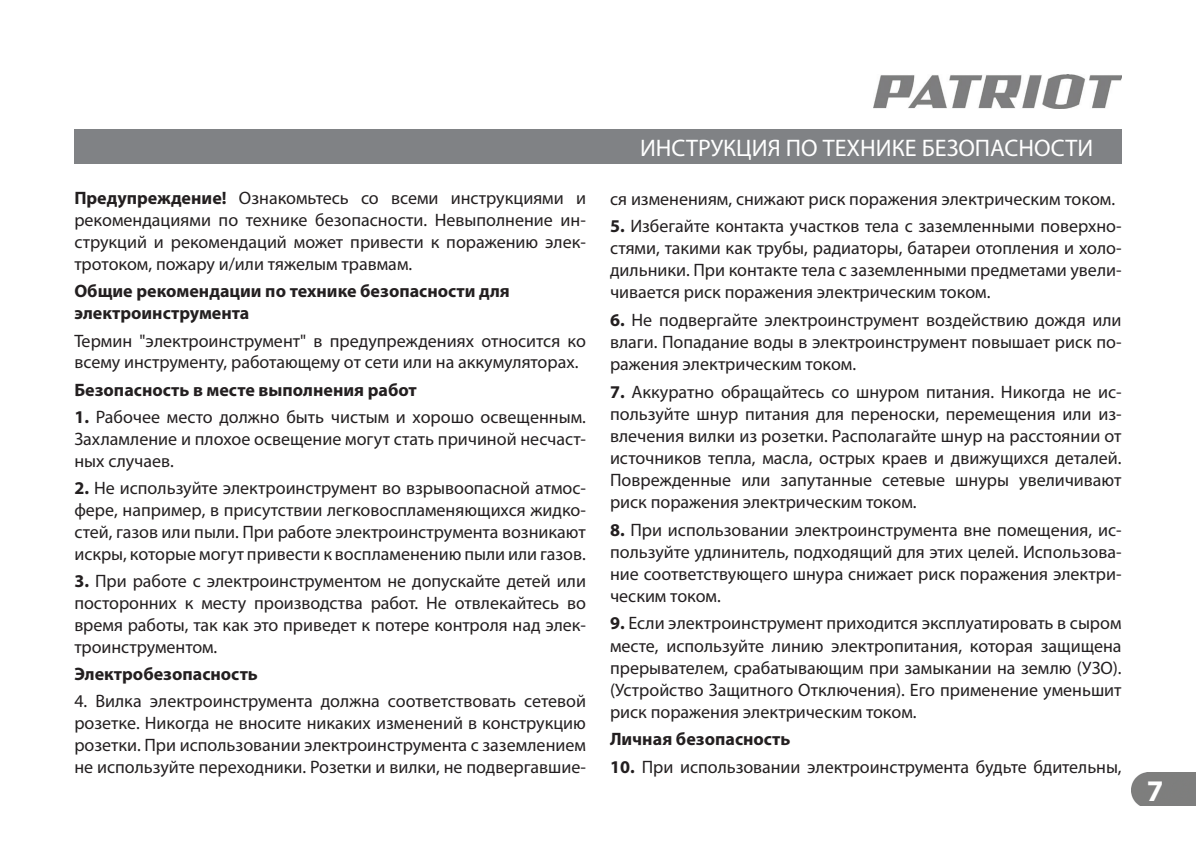
<style>
.page{position:relative;width:1196px;height:847px;background:#fff}
.page>*{position:absolute;margin:0;border:0;box-sizing:border-box;transform-origin:0 0}
.t1{font:700 30px "Myriad Pro";color:#fff}
.t2{font:24px "Myriad Pro";color:#fff}
.t3{font:18px/22px "Myriad Pro";color:#231f20;text-align:justify}
.t4{font:700 18px/21.8px "Myriad Pro";color:#231f20}
.s1{font-weight:700}
</style>
<div class="page">
<img style="left:873px;top:74px;width:248px;height:34px">
<div style="left:1131px;top:772px;width:64px;height:34px;background:#7e7e7d"></div>
<div style="left:74px;top:130px;width:1047px;height:34px;background:#808285"></div>
<p class="t3" style="left:74px;top:187px;width:513px"><span class="s1">Предупреждение!</span> Ознакомьтесь со всеми инструкциями и рекомендациями по технике безопасности. Невыполнение ин&shy;струкций и рекомендаций может привести к поражению элек&shy;тротоком, пожару и/или тяжелым травмам.</p>
<p class="t4" style="left:74px;top:280px;width:437px">Общие рекомендации по технике безопасности для электроинструмента</p>
<p class="t3" style="left:74px;top:329px;width:513px">Термин "электроинструмент" в предупреждениях относится ко всему инструменту, работающему от сети или на аккумуляторах.</p>
<p class="t4" style="left:74px;top:379px;width:344px">Безопасность в месте выполнения работ</p>
<p class="t3" style="left:74px;top:406px;width:513px"><span class="s1">1.</span> Рабочее место должно быть чистым и хорошо освещенным.<br>Захламление и плохое освещение могут стать причиной несчаст&shy;ных случаев.</p>
<p class="t3" style="left:74px;top:477px;width:513px"><span class="s1">2.</span> Не используйте электроинструмент во взрывоопасной атмос&shy;фере, например, в присутствии легковоспламеняющихся жидко&shy;стей, газов или пыли. При работе электроинструмента возникают искры, которые могут привести к воспламенению пыли или газов.</p>
<p class="t3" style="left:74px;top:570px;width:513px"><span class="s1">3.</span> При работе с электроинструментом не допускайте детей или посторонних к месту производства работ. Не отвлекайтесь во время работы, так как это приведет к потере контроля над элек&shy;троинструментом.</p>
<p class="t4" style="left:74px;top:663px;width:185px">Электробезопасность</p>
<p class="t3" style="left:74px;top:690px;width:513px">4. Вилка электроинструмента должна соответствовать сетевой розетке. Никогда не вносите никаких изменений в конструкцию розетки. При использовании электроинструмента с заземлением не используйте переходники. Розетки и вилки, не подвергавшие-</p>
<h2 class="t2" style="left:640px;top:133px;width:454px">ИНСТРУКЦИЯ ПО ТЕХНИКЕ БЕЗОПАСНОСТИ</h2>
<p class="t3" style="left:610px;top:187px;width:506px">ся изменениям, снижают риск поражения электрическим током.</p>
<p class="t3" style="left:610px;top:215px;width:513px"><span class="s1">5.</span> Избегайте контакта участков тела с заземленными поверхно&shy;стями, такими как трубы, радиаторы, батареи отопления и холо&shy;дильники. При контакте тела с заземленными предметами увели&shy;чивается риск поражения электрическим током.</p>
<p class="t3" style="left:610px;top:309px;width:513px"><span class="s1">6.</span> Не подвергайте электроинструмент воздействию дождя или влаги. Попадание воды в электроинструмент повышает риск по&shy;ражения электрическим током.</p>
<p class="t3" style="left:610px;top:380px;width:513px"><span class="s1">7.</span> Аккуратно обращайтесь со шнуром питания. Никогда не ис&shy;пользуйте шнур питания для переноски, перемещения или из&shy;влечения вилки из розетки. Располагайте шнур на расстоянии от источников тепла, масла, острых краев и движущихся деталей.<br>Поврежденные или запутанные сетевые шнуры увеличивают риск поражения электрическим током.</p>
<p class="t3" style="left:610px;top:518px;width:513px"><span class="s1">8.</span> При использовании электроинструмента вне помещения, ис&shy;пользуйте удлинитель, подходящий для этих целей. Использова&shy;ние соответствующего шнура снижает риск поражения электри&shy;ческим током.</p>
<p class="t3" style="left:610px;top:612px;width:513px"><span class="s1">9.</span> Если электроинструмент приходится эксплуатировать в сыром месте, используйте линию электропитания, которая защищена прерывателем, срабатывающим при замыкании на землю (УЗО). (Устройство Защитного Отключения). Его применение уменьшит риск поражения электрическим током.</p>
<p class="t4" style="left:610px;top:728px;width:182px">Личная безопасность</p>
<p class="t3" style="left:610px;top:755px;width:513px"><span class="s1">10.</span> При использовании электроинструмента будьте бдительны,</p>
<h1 class="t1" style="left:1146px;top:773px;width:18px">7</h1>
</div>
